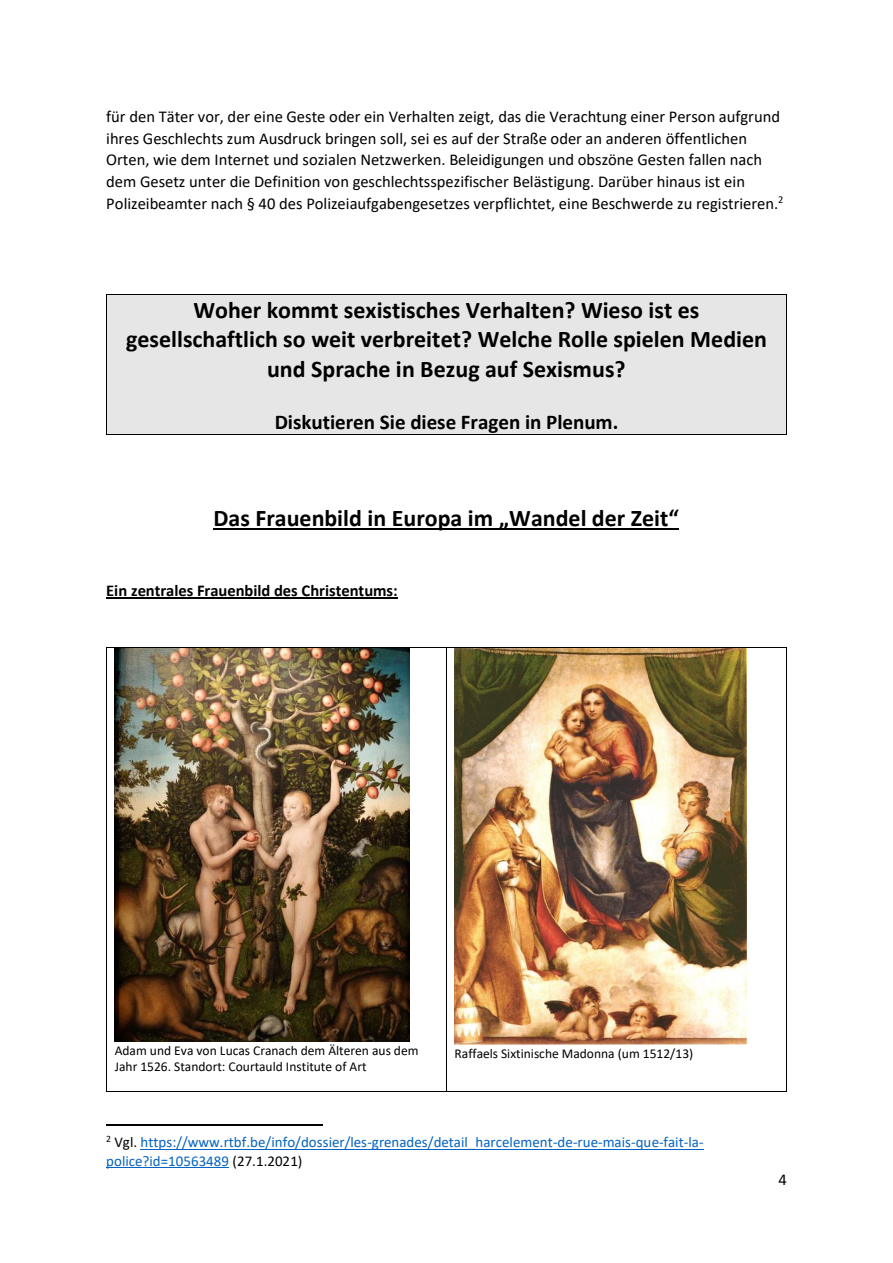
<style>
.page{position:relative;width:893px;height:1263px;background:#fff}
.page>*{position:absolute;margin:0;border:0;box-sizing:border-box;transform-origin:0 0}
.t1{font:700 24px/29.2px "Calibri";color:#000;text-align:center}
.t2{font:700 21px "Calibri";color:#000}
.t3{font:16.5px/21.8px "Calibri";color:#000}
.t4{font:700 16.5px "Calibri";letter-spacing:-.005em;color:#000}
.t5{font:15px/18.3px "Calibri";color:#0563c1}
.t6{font:13.5px/16.4px "Calibri";color:#000}
.s1{color:#000}
</style>
<div class="page">
<div style="left:107px;top:295px;width:679px;height:139px;background:#e7e6e6"></div>
<hr style="left:107px;top:295px;width:679px;height:1px;background:#000">
<hr style="left:106px;top:295px;width:1px;height:139px;background:#000">
<hr style="left:107px;top:434px;width:679px;height:1px;background:#000">
<hr style="left:786px;top:295px;width:1px;height:139px;background:#000">
<hr style="left:214px;top:528px;width:465px;height:2px;background:#000">
<hr style="left:106px;top:597px;width:292px;height:2px;background:#000">
<hr style="left:107px;top:648px;width:339px;height:1px;background:#000">
<hr style="left:447px;top:648px;width:339px;height:1px;background:#000">
<hr style="left:106px;top:648px;width:1px;height:444px;background:#000">
<hr style="left:107px;top:1092px;width:339px;height:1px;background:#000">
<hr style="left:446px;top:648px;width:1px;height:444px;background:#000">
<hr style="left:447px;top:1092px;width:339px;height:1px;background:#000">
<hr style="left:786px;top:648px;width:1px;height:444px;background:#000">
<hr style="left:106px;top:1124px;width:216px;height:2px;background:#000">
<hr style="left:141px;top:1149px;width:563px;height:1px;background:#0563c1">
<hr style="left:106px;top:1167px;width:123px;height:1px;background:#0563c1">
<img style="left:115px;top:648px;width:295px;height:393px">
<img style="left:455px;top:648px;width:291px;height:397px">
<p class="t3" style="left:106px;top:107px;width:679px">für den Täter vor, der eine Geste oder ein Verhalten zeigt, das die Verachtung einer Person aufgrund ihres Geschlechts zum Ausdruck bringen soll, sei es auf der Straße oder an anderen öffentlichen Orten, wie dem Internet und sozialen Netzwerken. Beleidigungen und obszöne Gesten fallen nach dem Gesetz unter die Definition von geschlechtsspezifischer Belästigung. Darüber hinaus ist ein Polizeibeamter nach § 40 des Polizeiaufgabengesetzes verpflichtet, eine Beschwerde zu registrieren.<sup>2</sup></p>
<p class="t1" style="left:126px;top:297px;width:642px">Woher kommt sexistisches Verhalten? Wieso ist es gesellschaftlich so weit verbreitet? Welche Rolle spielen Medien und Sprache in Bezug auf Sexismus?</p>
<p class="t2" style="left:275px;top:413px;width:345px">Diskutieren Sie diese Fragen in Plenum.</p>
<p class="t1" style="left:214px;top:505px;width:467px">Das Frauenbild in Europa im „Wandel der Zeit“</p>
<p class="t4" style="left:106px;top:583px;width:293px">Ein zentrales Frauenbild des Christentums:</p>
<p class="t6" style="left:115px;top:1043px;width:305px">Adam und Eva von Lucas Cranach dem Älteren aus dem<br>Jahr 1526. Standort: Courtauld Institute of Art</p>
<p class="t6" style="left:455px;top:1046px;width:240px">Raffaels Sixtinische Madonna (um 1512/13)</p>
<p class="t5" style="left:106px;top:1134px;width:599px"><sup>2</sup> <span class="s1">Vgl.</span> https://www.rtbf.be/info/dossier/les-grenades/detail_harcelement-de-rue-mais-que-fait-la&shy;police?id=10563489 <span class="s1">(27.1.2021)</span></p>
<p class="t3" style="left:778px;top:1170px;width:10px">4</p>
</div>
